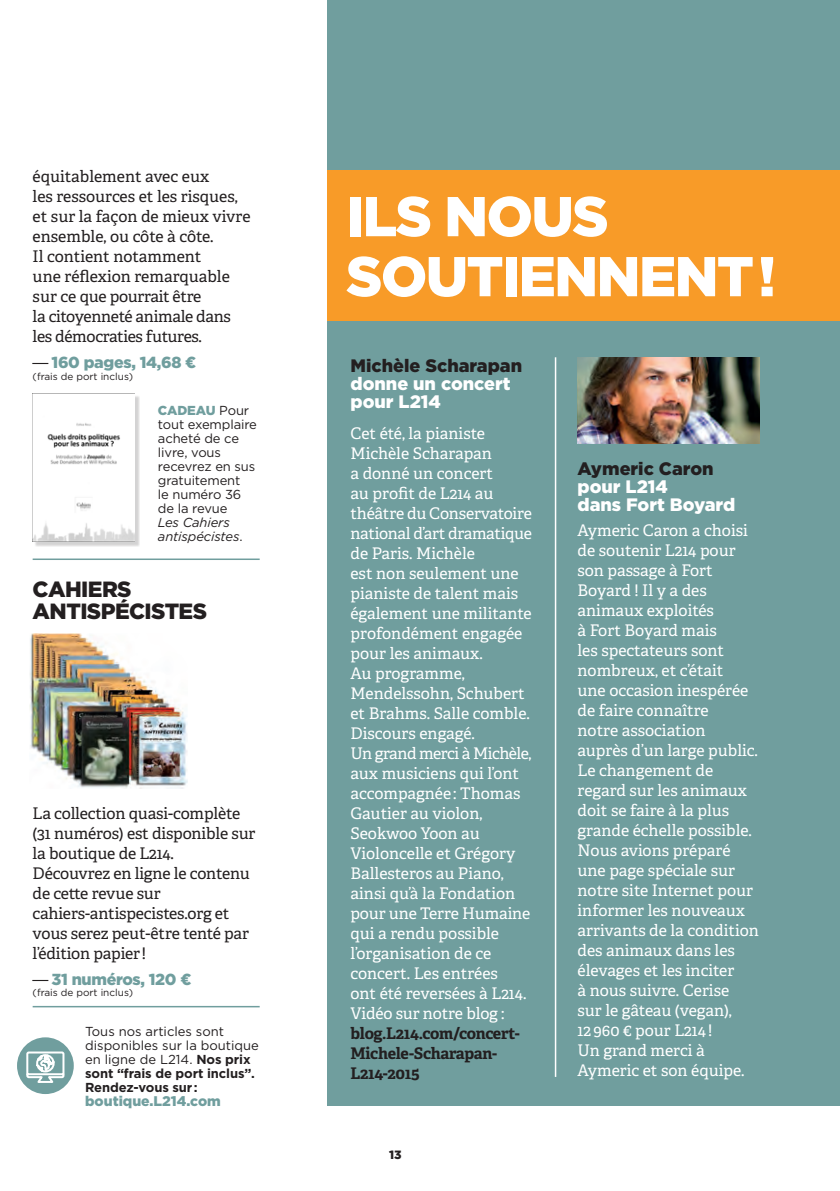
<style>
.page{position:relative;width:840px;height:1191px;background:#fff}
.page>*{position:absolute;margin:0;border:0;box-sizing:border-box;transform-origin:0 0}
.t1{font:900 56px/60px "Gotham";letter-spacing:-.03em;color:#fff}
.t2{font:900 22px/22px "Gotham";letter-spacing:-.025em;color:#231f20}
.t3{font:900 18px/18px "Gotham";color:#fff}
.t4{font:16px/20px "Adelle";color:#fff}
.t5{font:16px/20px "Adelle";letter-spacing:-.01em;color:#231f20}
.t6{font:900 16px "Gotham";letter-spacing:-.02em;color:#709e9e}
.t7{font:900 14px "Gotham";color:#709e9e}
.t8{font:13px/14px "Gotham";letter-spacing:-.01em;color:#231f20}
.t9{font:900 12px "Gotham";color:#231f20}
.t10{font:10px "Gotham";color:#231f20}
.s1{font-family:"Adelle";font-weight:400;color:#231f20}
.s2{font-weight:900;color:#709e9e}
.s3{font-style:italic}
.s4{font-weight:700}
.s5{color:#231f20}
.s6{font-weight:700;color:#231f20}
</style>
<div class="page">
<div style="left:327px;top:321px;width:512px;height:785px;background:#709e9e"></div>
<div style="left:327px;top:0;width:512px;height:170px;background:#709e9e"></div>
<div style="left:327px;top:170px;width:512px;height:151px;background:#f89b28"></div>
<div style="left:34px;top:395px;width:106px;height:151px;background:#231f20;opacity:.2"></div>
<img style="left:33px;top:393px;width:102px;height:148px">
<div style="left:17px;top:1037px;width:57px;height:57px;background:#709e9e;border-radius:50%"></div>
<svg style="left:25px;top:1037px;width:40px;height:46px"></svg>
<hr style="left:33px;top:558px;width:226px;height:2px;background:#709e9e">
<hr style="left:554px;top:357px;width:2px;height:720px;background:#fff">
<hr style="left:33px;top:1006px;width:226px;height:1px;background:#709e9e">
<img style="left:30px;top:633px;width:157px;height:155px">
<img style="left:577px;top:357px;width:181px;height:86px">
<p class="t5" style="left:33px;top:167px;width:219px">équitablement avec eux<br>les ressources et les risques, et sur la façon de mieux vivre ensemble, ou côte à côte.<br>Il contient notamment<br>une réflexion remarquable sur ce que pourrait être<br>la citoyenneté animale dans les démocraties futures.</p>
<p class="t6" style="left:33px;top:351px;width:165px"><span class="s1">—</span> 160 pages, 14,68 €</p>
<p class="t10" style="left:33px;top:370px;width:102px">(frais de port inclus)</p>
<p class="t8" style="left:158px;top:403px;width:100px"><span class="s2">CADEAU</span> Pour tout exemplaire acheté de ce livre, vous recevrez en sus gratuitement<br>le numéro 36 de la revue<br><span class="s3">Les Cahiers antispécistes</span>.</p>
<p class="t2" style="left:33px;top:578px;width:176px">CAHIERS<br>ANTISPÉCISTES</p>
<p class="t5" style="left:33px;top:803px;width:224px">La collection quasi-complète (31 numéros) est disponible sur la boutique de L214.<br>Découvrez en ligne le contenu de cette revue sur cahiers-antispecistes.org et vous serez peut-être tenté par l’édition papier!</p>
<p class="t6" style="left:33px;top:968px;width:160px"><span class="s1">—</span> 31 numéros, 120 €</p>
<p class="t8" style="left:85px;top:1024px;width:175px">Tous nos articles sont disponibles sur la boutique en ligne de L214. <span class="s4">Nos prix sont “frais de port inclus”.<br>Rendez-vous sur :</span></p>
<p class="t7" style="left:85px;top:1091px;width:137px">boutique.L214.com</p>
<p class="t10" style="left:33px;top:986px;width:102px">(frais de port inclus)</p>
<p class="t1" style="left:346px;top:186px;width:431px">ILS NOUS<br>SOUTIENNENT !</p>
<p class="t3" style="left:350px;top:356px;width:173px"><span class="s5">Michèle Scharapan </span>donne un concert pour L214</p>
<p class="t4" style="left:350px;top:423px;width:183px">Cet été, la pianiste<br>Michèle Scharapan<br>a donné un concert<br>au profit de L214 au théâtre du Conservatoire national d’art dramatique de Paris. Michèle<br>est non seulement une pianiste de talent mais également une militante profondément engagée pour les animaux.<br>Au programme,<br>Mendelssohn, Schubert et Brahms. Salle comble.<br>Discours engagé.<br>Un grand merci à Michèle, aux musiciens qui l’ont accompagnée: Thomas<br>Gautier au violon,<br>Seokwoo Yoon au<br>Violoncelle et Grégory<br>Ballesteros au Piano, ainsi qu’à la Fondation pour une Terre Humaine qui a rendu possible l’organisation de ce concert. Les entrées<br>ont été reversées à L214.<br>Vidéo sur notre blog : <span class="s6">blog.L214.com/concert-<br>Michele-Scharapan-<br>L214-2015</span></p>
<p class="t9" style="left:389px;top:1147px;width:14px">13</p>
<p class="t3" style="left:577px;top:459px;width:159px"><span class="s5">Aymeric Caron </span>pour L214<br>dans Fort Boyard</p>
<p class="t4" style="left:577px;top:521px;width:183px">Aymeric Caron a choisi de soutenir L214 pour son passage à Fort<br>Boyard ! Il y a des animaux exploités<br>à Fort Boyard mais<br>les spectateurs sont nombreux, et c’était<br>une occasion inespérée de faire connaître<br>notre association auprès d’un large public.<br>Le changement de regard sur les animaux doit se faire à la plus grande échelle possible.<br>Nous avions préparé une page spéciale sur notre site Internet pour informer les nouveaux arrivants de la condition des animaux dans les élevages et les inciter<br>à nous suivre. Cerise<br>sur le gâteau (vegan),<br>12960 € pour L214!<br>Un grand merci à<br>Aymeric et son équipe.</p>
</div>
